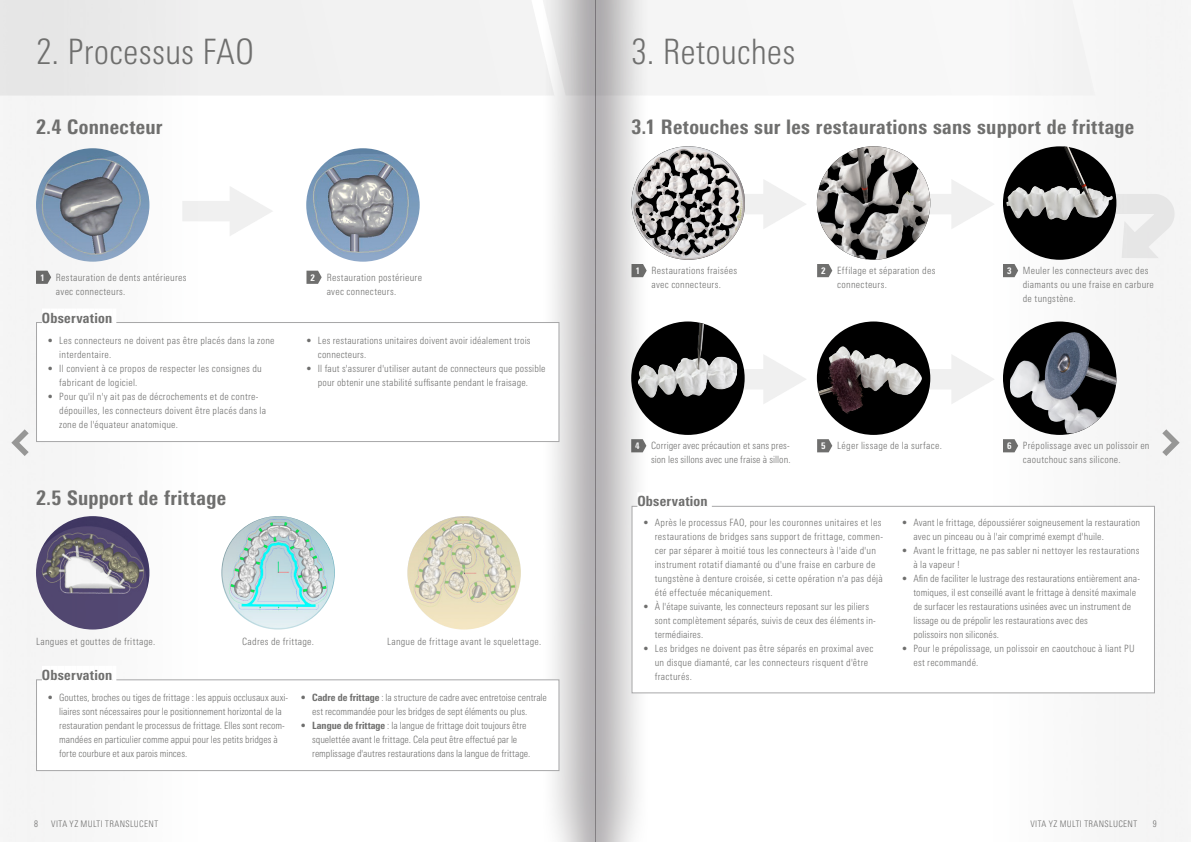
<style>
.page{position:relative;width:1191px;height:842px;background:#fff}
.page>*{position:absolute;margin:0;border:0;box-sizing:border-box;transform-origin:0 0}
.t1{font:300 condensed 35px "Univers Next Pro";color:#6f6f6e}
.t2{font:800 condensed 20px "Univers Next Pro";letter-spacing:.015em;color:#6f6f6e}
.t3{font:800 condensed 14px "Univers Next Pro";letter-spacing:.02em;color:#6f6f6e}
.t4{font:300 condensed 10px/14px "Univers Next Pro";letter-spacing:.02em;color:#6f6f6e}
.t5{font:300 condensed 10px/14px "Univers Next Pro";letter-spacing:-.005em;color:#6f6f6e}
.t6{font:300 condensed 9px "Univers Next Pro";letter-spacing:.04em;color:#6f6f6e}
.t7{font:800 condensed 9px "Univers Next Pro";color:#fff}
.s1{font-weight:800}
</style>
<div class="page">
<img style="left:0;top:0;width:1188px;height:842px">
<svg style="left:1162px;top:429px;width:17px;height:27px"></svg>
<svg style="left:11px;top:429px;width:18px;height:27px"></svg>
<div style="left:36px;top:322px;width:523px;height:120px;background:#fff;border:1px solid #a7a7a8"></div>
<div style="left:42px;top:308px;width:8px;height:20px;background:#fff"></div>
<div style="left:50px;top:308px;width:8px;height:20px;background:#fff"></div>
<div style="left:58px;top:308px;width:6px;height:20px;background:#fff"></div>
<div style="left:64px;top:308px;width:7px;height:20px;background:#fff"></div>
<div style="left:71px;top:308px;width:5px;height:20px;background:#fff"></div>
<div style="left:76px;top:308px;width:7px;height:20px;background:#fff"></div>
<div style="left:83px;top:308px;width:7px;height:20px;background:#fff"></div>
<hr style="left:90px;top:308px;width:4px;height:20px;background:#fff">
<hr style="left:94px;top:308px;width:4px;height:20px;background:#fff">
<div style="left:98px;top:308px;width:7px;height:20px;background:#fff"></div>
<div style="left:105px;top:308px;width:7px;height:20px;background:#fff"></div>
<hr style="left:112px;top:308px;width:4px;height:20px;background:#fff">
<div style="left:36px;top:679px;width:523px;height:92px;background:#fff;border:1px solid #a7a7a8"></div>
<div style="left:42px;top:666px;width:8px;height:20px;background:#fff"></div>
<div style="left:50px;top:666px;width:8px;height:20px;background:#fff"></div>
<div style="left:58px;top:666px;width:6px;height:20px;background:#fff"></div>
<div style="left:64px;top:666px;width:7px;height:20px;background:#fff"></div>
<div style="left:71px;top:666px;width:5px;height:20px;background:#fff"></div>
<div style="left:76px;top:666px;width:7px;height:20px;background:#fff"></div>
<div style="left:83px;top:666px;width:7px;height:20px;background:#fff"></div>
<hr style="left:90px;top:666px;width:4px;height:20px;background:#fff">
<hr style="left:94px;top:666px;width:4px;height:20px;background:#fff">
<div style="left:98px;top:666px;width:7px;height:20px;background:#fff"></div>
<div style="left:105px;top:666px;width:7px;height:20px;background:#fff"></div>
<hr style="left:112px;top:666px;width:4px;height:20px;background:#fff">
<div style="left:631px;top:506px;width:524px;height:187px;background:#fff;border:1px solid #a7a7a8"></div>
<div style="left:637px;top:492px;width:9px;height:20px;background:#fff"></div>
<div style="left:646px;top:492px;width:7px;height:20px;background:#fff"></div>
<div style="left:653px;top:492px;width:7px;height:20px;background:#fff"></div>
<div style="left:660px;top:492px;width:6px;height:20px;background:#fff"></div>
<div style="left:666px;top:492px;width:6px;height:20px;background:#fff"></div>
<div style="left:672px;top:492px;width:6px;height:20px;background:#fff"></div>
<div style="left:678px;top:492px;width:7px;height:20px;background:#fff"></div>
<div style="left:685px;top:492px;width:5px;height:20px;background:#fff"></div>
<hr style="left:690px;top:492px;width:3px;height:20px;background:#fff">
<div style="left:693px;top:492px;width:7px;height:20px;background:#fff"></div>
<div style="left:700px;top:492px;width:8px;height:20px;background:#fff"></div>
<hr style="left:708px;top:492px;width:4px;height:20px;background:#fff">
<h1 class="t1" style="left:36px;top:32px;width:220px">2. Processus FAO</h1>
<h1 class="t1" style="left:631px;top:32px;width:165px">3. Retouches</h1>
<h2 class="t2" style="left:36px;top:115px;width:128px">2.4 Connecteur</h2>
<p class="t4" style="left:56px;top:270px;width:132px">Restauration de dents antérieures avec connecteurs.</p>
<p class="t4" style="left:327px;top:270px;width:97px">Restauration postérieure avec connecteurs.</p>
<p class="t7" style="left:40px;top:272px;width:6px">1</p>
<p class="t7" style="left:310px;top:272px;width:6px">2</p>
<h3 class="t3" style="left:42px;top:309px;width:72px">Observation</h3>
<p class="t4" style="left:59px;top:333px;width:217px;text-indent:-11px">• Les connecteurs ne doivent pas être placés dans la zone interdentaire.</p>
<p class="t4" style="left:59px;top:361px;width:204px;text-indent:-11px">• Il convient à ce propos de respecter les consignes du fabricant de logiciel.</p>
<p class="t4" style="left:59px;top:389px;width:208px;text-indent:-11px">• Pour qu'il n'y ait pas de décrochements et de contre&shy;dépouilles, les connecteurs doivent être placés dans la zone de l'équateur anatomique.</p>
<h2 class="t2" style="left:36px;top:486px;width:192px">2.5 Support de frittage</h2>
<p class="t4" style="left:318px;top:333px;width:214px;text-indent:-11px">• Les restaurations unitaires doivent avoir idéalement trois connecteurs.</p>
<p class="t4" style="left:318px;top:361px;width:229px;text-indent:-11px">• Il faut s'assurer d'utiliser autant de connecteurs que possible pour obtenir une stabilité suffisante pendant le fraisage.</p>
<p class="t4" style="left:36px;top:634px;width:121px">Langues et gouttes de frittage.</p>
<p class="t4" style="left:242px;top:634px;width:73px">Cadres de frittage.</p>
<p class="t4" style="left:387px;top:634px;width:156px">Langue de frittage avant le squelettage.</p>
<h3 class="t3" style="left:42px;top:666px;width:72px">Observation</h3>
<p class="t5" style="left:59px;top:690px;width:230px;text-indent:-11px"><span class="s1">•</span> Gouttes, broches ou tiges de frittage : les appuis occlusaux auxi&shy;liaires sont nécessaires pour le positionnement horizontal de la restauration pendant le processus de frittage. Elles sont recom&shy;mandées en particulier comme appui pour les petits bridges à forte courbure et aux parois minces.</p>
<p class="t5" style="left:312px;top:690px;width:236px;text-indent:-11px"><span class="s1">• Cadre de frittage</span> : la structure de cadre avec entretoise centrale est recommandée pour les bridges de sept éléments ou plus.</p>
<p class="t5" style="left:312px;top:718px;width:220px;text-indent:-11px"><span class="s1">• Langue de frittage</span> : la langue de frittage doit toujours être squelettée avant le frittage. Cela peut être effectué par le remplissage d'autres restaurations dans la langue de frittage.</p>
<h2 class="t2" style="left:631px;top:115px;width:504px">3.1 Retouches sur les restaurations sans support de frittage</h2>
<p class="t4" style="left:651px;top:263px;width:87px">Restaurations fraisées avec connecteurs.</p>
<p class="t4" style="left:837px;top:263px;width:100px">Effilage et séparation des connecteurs.</p>
<p class="t7" style="left:635px;top:265px;width:6px">1</p>
<p class="t7" style="left:821px;top:265px;width:6px">2</p>
<p class="t7" style="left:1007px;top:265px;width:6px">3</p>
<p class="t4" style="left:1022px;top:263px;width:133px">Meuler les connecteurs avec des diamants ou une fraise en carbure de tungstène.</p>
<p class="t4" style="left:651px;top:438px;width:141px">Corriger avec précaution et sans pres&shy;sion les sillons avec une fraise à sillon.</p>
<p class="t4" style="left:837px;top:438px;width:106px">Léger lissage de la surface.</p>
<p class="t7" style="left:635px;top:441px;width:6px">4</p>
<p class="t7" style="left:821px;top:441px;width:6px">5</p>
<p class="t7" style="left:1007px;top:441px;width:6px">6</p>
<p class="t4" style="left:1022px;top:438px;width:128px">Prépolissage avec un polissoir en caoutchouc sans silicone.</p>
<h3 class="t3" style="left:637px;top:493px;width:72px">Observation</h3>
<p class="t4" style="left:655px;top:515px;width:230px;text-indent:-11px">• Après le processus FAO, pour les couronnes unitaires et les restaurations de bridges sans support de frittage, commen&shy;cer par séparer à moitié tous les connecteurs à l'aide d'un instrument rotatif diamanté ou d'une fraise en carbure de tungstène à denture croisée, si cette opération n'a pas déjà été effectuée mécaniquement.</p>
<p class="t4" style="left:655px;top:599px;width:223px;text-indent:-11px">• À l'étape suivante, les connecteurs reposant sur les piliers sont complètement séparés, suivis de ceux des éléments in&shy;termédiaires.</p>
<p class="t4" style="left:655px;top:641px;width:220px;text-indent:-11px">• Les bridges ne doivent pas être séparés en proximal avec un disque diamanté, car les connecteurs risquent d'être fracturés.</p>
<p class="t4" style="left:913px;top:515px;width:228px;text-indent:-11px">• Avant le frittage, dépoussiérer soigneusement la restauration avec un pinceau ou à l'air comprimé exempt d'huile.</p>
<p class="t4" style="left:913px;top:543px;width:228px;text-indent:-11px">• Avant le frittage, ne pas sabler ni nettoyer les restaurations à la vapeur !</p>
<p class="t4" style="left:913px;top:571px;width:228px;text-indent:-11px">• Afin de faciliter le lustrage des restaurations entièrement ana&shy;tomiques, il est conseillé avant le frittage à densité maximale de surfacer les restaurations usinées avec un instrument de lissage ou de prépolir les restaurations avec des<br>polissoirs non siliconés.</p>
<p class="t4" style="left:913px;top:641px;width:223px;text-indent:-11px">• Pour le prépolissage, un polissoir en caoutchouc à liant PU est recommandé.</p>
<p class="t6" style="left:34px;top:819px;width:5px">8</p>
<p class="t6" style="left:51px;top:819px;width:108px">VITA YZ MULTI TRANSLUCENT</p>
<p class="t6" style="left:1030px;top:819px;width:108px">VITA YZ MULTI TRANSLUCENT</p>
<p class="t6" style="left:1152px;top:819px;width:5px">9</p>
</div>
